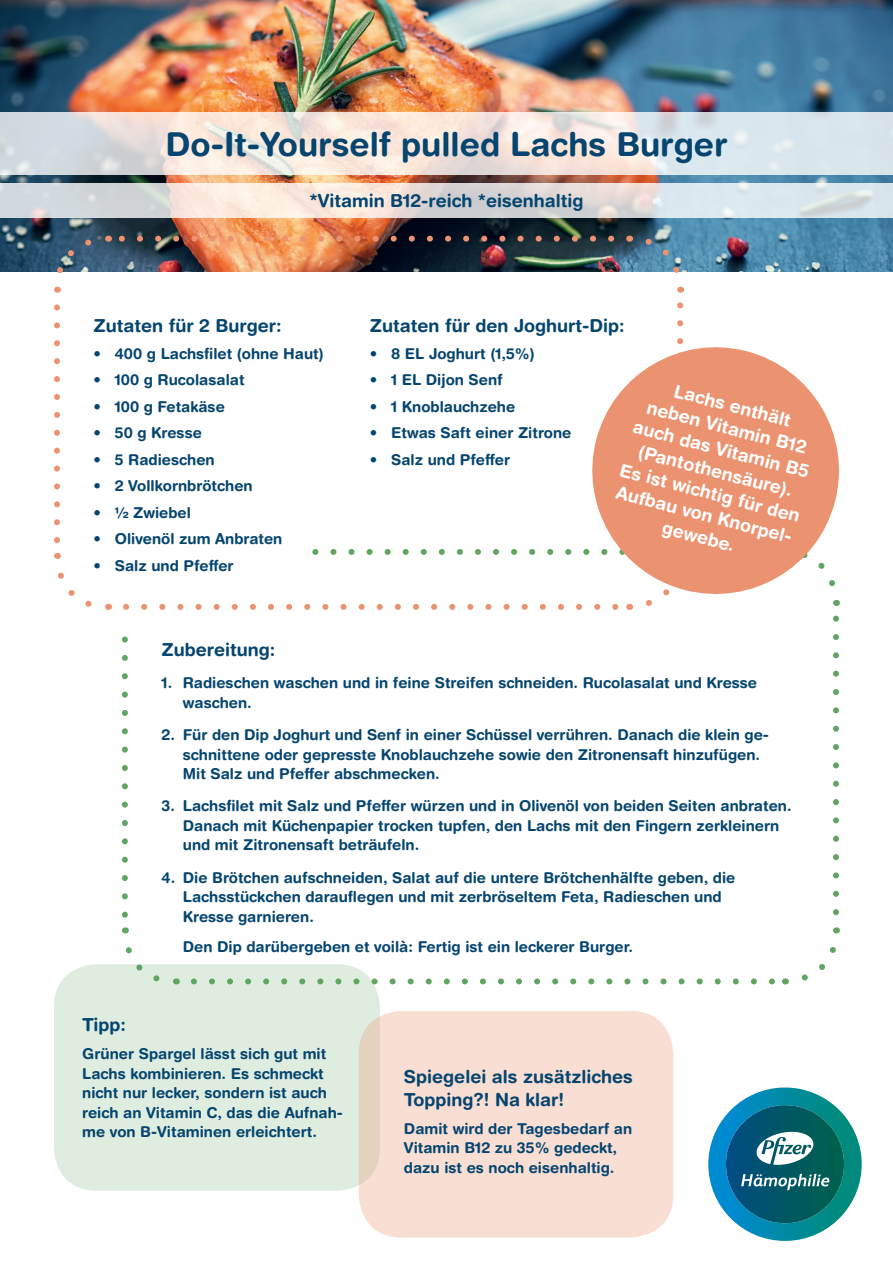
<style>
.page{position:relative;width:893px;height:1263px;background:#fff}
.page>*{position:absolute;margin:0;border:0;box-sizing:border-box;transform-origin:0 0}
.t1{font:700 33px "Helvetica Rounded LT Pro";color:#05456f}
.t2{font:700 18px/22.5px "Helvetica Rounded LT Pro";color:#05456f}
.t3{font:700 18px/22.5px "Helvetica Rounded LT Pro";color:#fff;text-align:center}
.t4{font:700 15px/19.5px "Helvetica Rounded LT Pro";color:#05456f}
</style>
<div class="page">
<svg style="left:122px;top:636px;width:6px;height:282px"></svg>
<svg style="left:369px;top:978px;width:406px;height:6px"></svg>
<svg style="left:833px;top:615px;width:6px;height:297px"></svg>
<svg style="left:125px;top:947px;width:7px;height:7px"></svg>
<svg style="left:801px;top:927px;width:39px;height:54px"></svg>
<div style="left:54px;top:964px;width:326px;height:227px;background:#dfede0;border-radius:43px"></div>
<img style="left:0;top:0;width:893px;height:272px">
<svg style="left:0;top:113px;width:893px;height:62px;background:#e8e4e1"></svg>
<svg style="left:0;top:183px;width:893px;height:35px;background:#e1dfde"></svg>
<svg style="left:54px;top:307px;width:6px;height:237px"></svg>
<svg style="left:677px;top:302px;width:6px;height:25px"></svg>
<svg style="left:117px;top:236px;width:494px;height:6px;background:#8a604c"></svg>
<svg style="left:51px;top:235px;width:45px;height:58px"></svg>
<svg style="left:58px;top:572px;width:51px;height:38px"></svg>
<svg style="left:123px;top:549px;width:510px;height:61px"></svg>
<svg style="left:629px;top:233px;width:55px;height:40px;background:#5c87a0"></svg>
<div style="left:359px;top:1011px;width:314px;height:226px;background:#f9ded4;border-radius:43px"></div>
<svg style="left:708px;top:1087px;width:154px;height:154px"></svg>
<svg style="left:579px;top:338px;width:261px;height:269px;fill:#eb9370"></svg>
<h1 class="t1" style="left:165px;top:124px;width:564px">Do-It-Yourself pulled Lachs Burger</h1>
<p class="t2" style="left:309px;top:189px;width:276px">*Vitamin B12-reich *eisenhaltig</p>
<p class="t2" style="left:94px;top:314px;width:190px">Zutaten für 2 Burger:</p>
<p class="t4" style="left:94px;top:343px;width:232px">• 400 g Lachsfilet (ohne Haut)</p>
<p class="t4" style="left:94px;top:370px;width:153px">• 100 g Rucolasalat</p>
<p class="t4" style="left:94px;top:396px;width:133px">• 100 g Fetakäse</p>
<p class="t4" style="left:94px;top:423px;width:110px">• 50 g Kresse</p>
<p class="t4" style="left:94px;top:449px;width:123px">• 5 Radieschen</p>
<p class="t4" style="left:94px;top:476px;width:161px">• 2 Vollkornbrötchen</p>
<p class="t4" style="left:94px;top:502px;width:99px">• ½ Zwiebel</p>
<p class="t4" style="left:94px;top:529px;width:190px">• Olivenöl zum Anbraten</p>
<p class="t4" style="left:94px;top:555px;width:142px">• Salz und Pfeffer</p>
<p class="t2" style="left:370px;top:314px;width:256px">Zutaten für den Joghurt-Dip:</p>
<p class="t4" style="left:370px;top:343px;width:166px">• 8 EL Joghurt (1,5%)</p>
<p class="t4" style="left:370px;top:370px;width:134px">• 1 EL Dijon Senf</p>
<p class="t4" style="left:370px;top:396px;width:147px">• 1 Knoblauchzehe</p>
<p class="t4" style="left:370px;top:423px;width:203px">• Etwas Saft einer Zitrone</p>
<p class="t4" style="left:370px;top:449px;width:142px">• Salz und Pfeffer</p>
<p class="t3" style="left:647px;top:370px;width:187px;rotate:15deg">Lachs enthält<br>neben Vitamin B12 auch das Vitamin B5 (Pantothensäure).<br>Es ist wichtig für den<br>Aufbau von Knorpel&shy;gewebe.</p>
<p class="t2" style="left:162px;top:638px;width:115px">Zubereitung:</p>
<p class="t4" style="left:183px;top:673px;width:576px;text-indent:-21px">1. Radieschen waschen und in feine Streifen schneiden. Rucolasalat und Kresse waschen.</p>
<p class="t4" style="left:183px;top:725px;width:588px;text-indent:-21px">2. Für den Dip Joghurt und Senf in einer Schüssel verrühren. Danach die klein ge&shy;schnittene oder gepresste Knoblauchzehe sowie den Zitronensaft hinzufügen.<br>Mit Salz und Pfeffer abschmecken.</p>
<p class="t4" style="left:183px;top:796px;width:610px;text-indent:-21px">3. Lachsfilet mit Salz und Pfeffer würzen und in Olivenöl von beiden Seiten anbraten.<br>Danach mit Küchenpapier trocken tupfen, den Lachs mit den Fingern zerkleinern und mit Zitronensaft beträufeln.</p>
<p class="t4" style="left:183px;top:867px;width:554px;text-indent:-21px">4. Die Brötchen aufschneiden, Salat auf die untere Brötchenhälfte geben, die<br>Lachsstückchen darauflegen und mit zerbröseltem Feta, Radieschen und<br>Kresse garnieren.</p>
<p class="t4" style="left:183px;top:937px;width:452px">Den Dip darübergeben et voilà: Fertig ist ein leckerer Burger.</p>
<p class="t2" style="left:82px;top:1013px;width:45px">Tipp:</p>
<p class="t4" style="left:82px;top:1044px;width:262px">Grüner Spargel lässt sich gut mit Lachs kombinieren. Es schmeckt nicht nur lecker, sondern ist auch reich an Vitamin C, das die Aufnah&shy;me von B-Vitaminen erleichtert.</p>
<p class="t2" style="left:404px;top:1065px;width:230px">Spiegelei als zusätzliches<br>Topping?! Na klar!</p>
<p class="t4" style="left:404px;top:1118px;width:230px">Damit wird der Tagesbedarf an<br>Vitamin B12 zu 35% gedeckt, dazu ist es noch eisenhaltig.</p>
</div>
